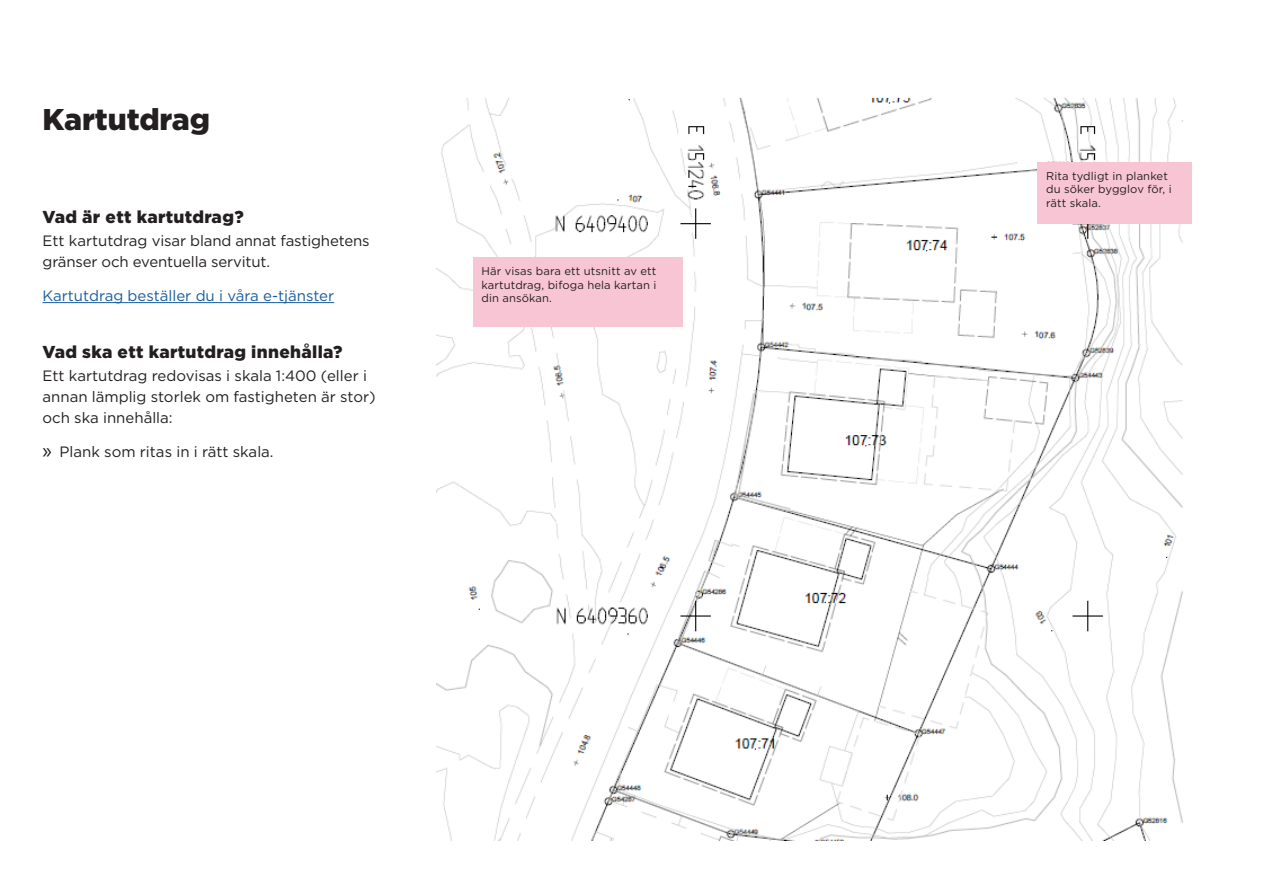
<style>
.page{position:relative;width:1263px;height:893px;background:#fff}
.page>*{position:absolute;margin:0;border:0;box-sizing:border-box;transform-origin:0 0}
.Underrubrik_spaltrub{font:900 30px "Gotham";color:#231f20}
.Mellanrubrik{font:900 17.25px "Gotham";letter-spacing:.02em;color:#231f20}
.Brödtext{font:15px/21px "Gotham";color:#231f20}
.Brödtext-2{font:15px "Gotham";color:#175d9e}
.Bildtext{font:11.25px/13.5px "Gotham";letter-spacing:.01em;color:#231f20;text-align:justify}
.s1{font-family:"Myriad Pro";font-size:22.5px}
</style>
<div class="page">
<img style="left:436px;top:97px;width:747px;height:743px">
<hr style="left:43px;top:302px;width:291px;height:1px;background:#175d9e">
<div style="left:473px;top:258px;width:210px;height:69px;background:#f8c5d4"></div>
<div style="left:1038px;top:162px;width:154px;height:62px;background:#f8c5d4"></div>
<p class="Underrubrik_spaltrub" style="left:43px;top:99px;width:169px">Kartutdrag</p>
<p class="Mellanrubrik" style="left:43px;top:205px;width:203px">Vad är ett kartutdrag?</p>
<p class="Brödtext" style="left:43px;top:230px;width:329px">Ett kartutdrag visar bland annat fastighetens gränser och eventuella servitut.</p>
<p class="Brödtext-2" style="left:43px;top:286px;width:293px">Kartutdrag beställer du i våra e-tjänster</p>
<p class="Mellanrubrik" style="left:43px;top:340px;width:302px">Vad ska ett kartutdrag innehålla?</p>
<p class="Brödtext" style="left:43px;top:365px;width:335px">Ett kartutdrag redovisas i skala 1:400 (eller i annan lämplig storlek om fastigheten är stor) och ska innehålla:</p>
<p class="Brödtext" style="left:43px;top:441px;width:233px"><span class="s1">»</span> Plank som ritas in i rätt skala.</p>
<p class="Bildtext" style="left:481px;top:264px;width:177px">Här visas bara ett utsnitt av ett kartutdrag, bifoga hela kartan i din ansökan.</p>
<p class="Bildtext" style="left:1046px;top:169px;width:127px;text-align:left">Rita tydligt in planket du söker bygglov för, i rätt skala.</p>
</div>
